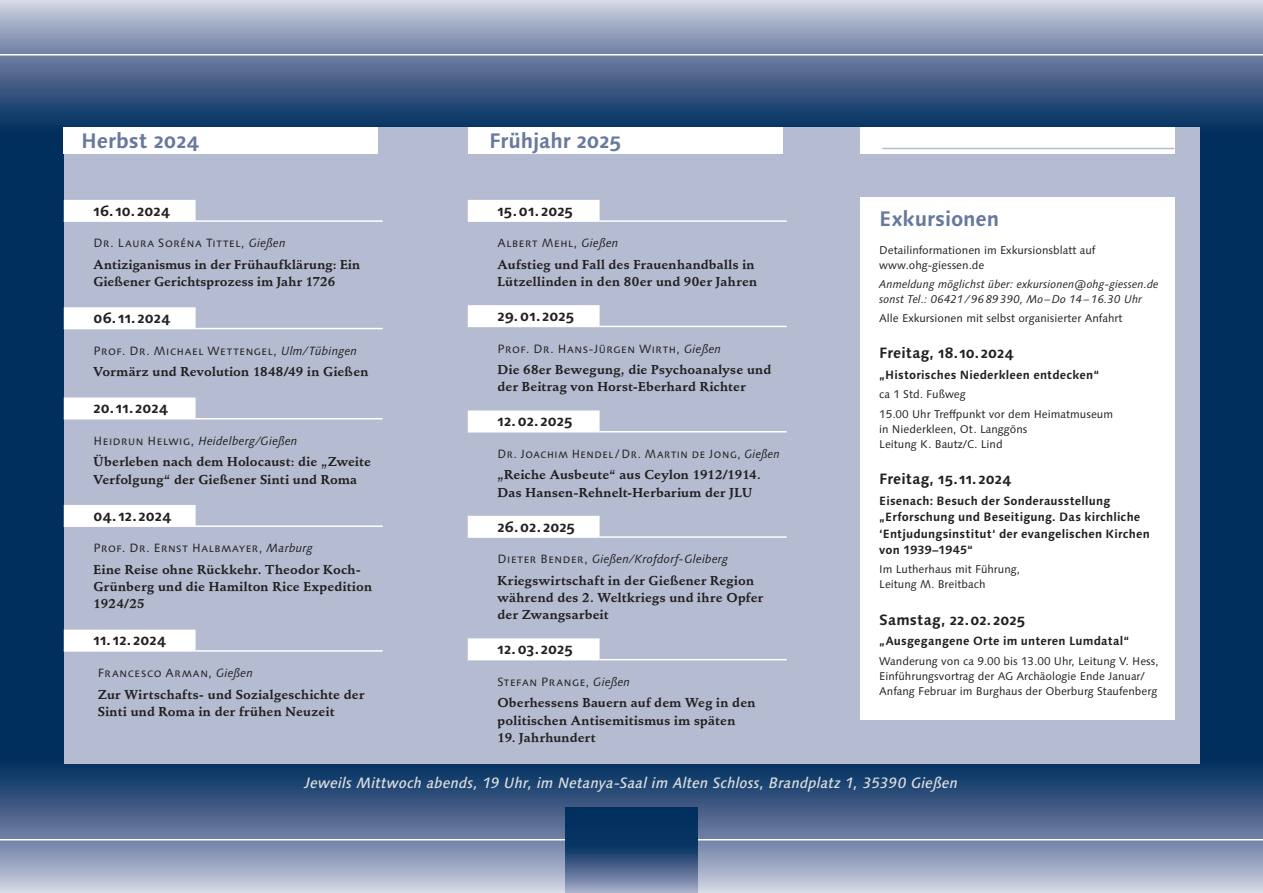
<style>
.page{position:relative;width:1263px;height:893px;background:#fff}
.page>*{position:absolute;margin:0;border:0;box-sizing:border-box;transform-origin:0 0}
.t1{font:700 21px "Syntax Next LT Pro";letter-spacing:-.005em;color:#68799e}
.t2{font:700 15px "Syntax Next LT Pro";letter-spacing:.01em;color:#231f20}
.t3{font:italic 500 15px "Syntax Next LT Pro";letter-spacing:.005em;color:#dcdddf}
.t4{font:700 12.75px/17.2px "Stempel Schneidler Std";letter-spacing:.02em;color:#231f20}
.t5{font:700 12px/16.5px "Syntax Next LT Pro";letter-spacing:.015em;color:#231f20}
.t6{font:12px "Syntax Next LT Pro";letter-spacing:.05em;color:#231f20}
.t7{font:italic 12px "Syntax Next LT Pro";letter-spacing:.01em;color:#231f20}
.t8{font:12px "Syntax Next LT Pro";letter-spacing:.05em;color:#231f20;scale:.96 1}
.t9{font:11.25px/15px "Syntax Next LT Pro";color:#231f20}
.t10{font:italic 11.25px/15px "Syntax Next LT Pro";color:#231f20}
.s1{font-style:italic}
.s2{font-style:normal}
</style>
<div class="page">
<img style="left:0;top:0;width:1263px;height:893px">
<hr style="left:0;top:839px;width:1263px;height:1px;background:#fff">
<hr style="left:0;top:54px;width:1263px;height:2px;background:#fff">
<div style="left:64px;top:128px;width:1135px;height:636px;background:#b5bcd1"></div>
<div style="left:64px;top:128px;width:314px;height:26px;background:#fff"></div>
<svg style="left:566px;top:808px;width:131px;height:85px;background:#31527c"></svg>
<svg style="left:64px;top:200px;width:132px;height:450px"></svg>
<hr style="left:64px;top:220px;width:132px;height:2px;background:#fff">
<hr style="left:196px;top:220px;width:187px;height:2px;background:#fff">
<hr style="left:64px;top:328px;width:132px;height:1px;background:#fff">
<hr style="left:196px;top:328px;width:187px;height:1px;background:#fff">
<hr style="left:64px;top:418px;width:132px;height:1px;background:#fff">
<hr style="left:196px;top:418px;width:187px;height:1px;background:#fff">
<hr style="left:64px;top:525px;width:132px;height:2px;background:#fff">
<hr style="left:196px;top:525px;width:187px;height:2px;background:#fff">
<hr style="left:64px;top:650px;width:132px;height:2px;background:#fff">
<hr style="left:196px;top:650px;width:187px;height:2px;background:#fff">
<svg style="left:468px;top:200px;width:132px;height:459px"></svg>
<hr style="left:468px;top:220px;width:132px;height:2px;background:#fff">
<hr style="left:600px;top:220px;width:187px;height:2px;background:#fff">
<hr style="left:468px;top:326px;width:132px;height:1px;background:#fff">
<hr style="left:600px;top:326px;width:187px;height:1px;background:#fff">
<hr style="left:468px;top:431px;width:132px;height:1px;background:#fff">
<hr style="left:600px;top:431px;width:187px;height:1px;background:#fff">
<hr style="left:468px;top:536px;width:132px;height:2px;background:#fff">
<hr style="left:600px;top:536px;width:187px;height:2px;background:#fff">
<hr style="left:468px;top:659px;width:132px;height:1px;background:#fff">
<hr style="left:600px;top:659px;width:187px;height:1px;background:#fff">
<div style="left:468px;top:128px;width:314px;height:26px;background:#fff"></div>
<div style="left:860px;top:128px;width:315px;height:26px;background:#fff"></div>
<hr style="left:882px;top:148px;width:292px;height:1px;background:#b5bcd1">
<div style="left:860px;top:197px;width:315px;height:523px;background:#fff"></div>
<h1 class="t1" style="left:81px;top:128px;width:119px">Herbst 2024</h1>
<p class="t2" style="left:94px;top:201px;width:78px">16. 10. 2024</p>
<p class="t6" style="left:94px;top:236px;width:194px">Dr. Laura Soréna Tittel, <span class="s1">Gießen</span></p>
<p class="t4" style="left:94px;top:256px;width:268px">Antiziganismus in der Frühaufklärung: Ein<br>Gießener Gerichtsprozess im Jahr 1726</p>
<p class="t2" style="left:94px;top:308px;width:78px">06.11.2024</p>
<p class="t6" style="left:94px;top:343px;width:265px">Prof. Dr. Michael Wettengel, <span class="s1">Ulm/Tübingen</span></p>
<p class="t4" style="left:94px;top:363px;width:276px">Vormärz und Revolution 1848/49 in Gießen</p>
<p class="t2" style="left:94px;top:398px;width:76px">20. 11. 2024</p>
<p class="t7" style="left:94px;top:433px;width:206px"><span class="s2">Heidrun Helwig,</span> Heidelberg/Gießen</p>
<p class="t4" style="left:94px;top:453px;width:279px">Überleben nach dem Holocaust: die „Zweite<br>Verfolgung“ der Gießener Sinti und Roma</p>
<p class="t2" style="left:94px;top:506px;width:79px">04.12.2024</p>
<p class="t6" style="left:94px;top:541px;width:221px">Prof. Dr. Ernst Halbmayer, <span class="s1">Marburg</span></p>
<p class="t4" style="left:94px;top:561px;width:280px">Eine Reise ohne Rückkehr. Theodor Koch-<br>Grünberg und die Hamilton Rice Expedition<br>1924/25</p>
<p class="t2" style="left:94px;top:631px;width:74px">11.12.2024</p>
<p class="t6" style="left:98px;top:665px;width:157px">Francesco Arman, <span class="s1">Gießen</span></p>
<p class="t4" style="left:98px;top:686px;width:268px">Zur Wirtschafts- und Sozialgeschichte der<br>Sinti und Roma in der frühen Neuzeit</p>
<h1 class="t1" style="left:489px;top:128px;width:133px">Frühjahr 2025</h1>
<p class="t2" style="left:497px;top:201px;width:77px">15.01. 2025</p>
<p class="t6" style="left:497px;top:236px;width:123px">Albert Mehl, <span class="s1">Gießen</span></p>
<p class="t4" style="left:497px;top:256px;width:261px">Aufstieg und Fall des Frauenhandballs in<br>Lützellinden in den 80er und 90er Jahren</p>
<p class="t2" style="left:497px;top:306px;width:78px">29.01.2025</p>
<p class="t6" style="left:497px;top:341px;width:225px">Prof. Dr. Hans-Jürgen Wirth, <span class="s1">Gießen</span></p>
<p class="t4" style="left:497px;top:361px;width:275px">Die 68er Bewegung, die Psychoanalyse und der Beitrag von Horst-Eberhard Richter</p>
<p class="t2" style="left:497px;top:411px;width:76px">12.02. 2025</p>
<p class="t8" style="left:497px;top:446px;width:296px">Dr. Joachim Hendel / Dr. Martin de Jong, <span class="s1">Gießen</span></p>
<p class="t4" style="left:497px;top:466px;width:265px">„Reiche Ausbeute“ aus Ceylon 1912/1914.<br>Das Hansen-Rehnelt-Herbarium der JLU</p>
<p class="t2" style="left:497px;top:517px;width:79px">26.02. 2025</p>
<p class="t7" style="left:497px;top:552px;width:232px"><span class="s2">Dieter Bender,</span> Gießen/Krofdorf-Gleiberg</p>
<p class="t4" style="left:497px;top:572px;width:267px">Kriegswirtschaft in der Gießener Region während des 2. Weltkriegs und ihre Opfer der Zwangsarbeit</p>
<p class="t2" style="left:497px;top:639px;width:77px">12.03. 2025</p>
<p class="t6" style="left:497px;top:674px;width:134px">Stefan Prange, <span class="s1">Gießen</span></p>
<p class="t4" style="left:497px;top:694px;width:259px">Oberhessens Bauern auf dem Weg in den politischen Antisemitismus im späten</p>
<p class="t4" style="left:497px;top:729px;width:100px">19. Jahrhundert</p>
<h1 class="t1" style="left:879px;top:205px;width:122px">Exkursionen</h1>
<p class="t9" style="left:879px;top:242px;width:218px">Detailinformationen im Exkursionsblatt auf www.ohg-giessen.de</p>
<p class="t10" style="left:879px;top:276px;width:281px">Anmeldung möglichst über: exkursionen@ohg-giessen.de sonst Tel.: 06421/9689390, Mo–Do 14–16.30 Uhr</p>
<p class="t9" style="left:879px;top:311px;width:245px">Alle Exkursionen mit selbst organisierter Anfahrt</p>
<p class="t2" style="left:879px;top:344px;width:136px">Freitag, 18.10. 2024</p>
<p class="t5" style="left:879px;top:367px;width:221px">„Historisches Niederkleen entdecken“</p>
<p class="t9" style="left:879px;top:385px;width:235px;line-height:19.2px">ca 1 Std. Fußweg<br>15.00 Uhr Treffpunkt vor dem Heimatmuseum</p>
<p class="t9" style="left:879px;top:421px;width:150px">in Niederkleen, Ot. Langgöns<br>Leitung K. Bautz/C. Lind</p>
<p class="t2" style="left:879px;top:469px;width:133px">Freitag, 15.11. 2024</p>
<p class="t5" style="left:879px;top:492px;width:272px">Eisenach: Besuch der Sonderausstellung „Erforschung und Beseitigung. Das kirchliche ‘Entjudungsinstitut‘ der evangelischen Kirchen von 1939–1945“</p>
<p class="t9" style="left:879px;top:562px;width:142px">Im Lutherhaus mit Führung,<br>Leitung M. Breitbach</p>
<p class="t2" style="left:879px;top:610px;width:147px">Samstag, 22.02. 2025</p>
<p class="t5" style="left:879px;top:633px;width:252px">„Ausgegangene Orte im unteren Lumdatal“</p>
<p class="t9" style="left:879px;top:653px;width:281px">Wanderung von ca 9.00 bis 13.00 Uhr, Leitung V. Hess,<br>Einführungsvortrag der AG Archäologie Ende Januar/<br>Anfang Februar im Burghaus der Oberburg Staufenberg</p>
<p class="t3" style="left:305px;top:774px;width:655px">Jeweils Mittwoch abends, 19 Uhr, im Netanya-Saal im Alten Schloss, Brandplatz 1, 35390 Gießen</p>
</div>
